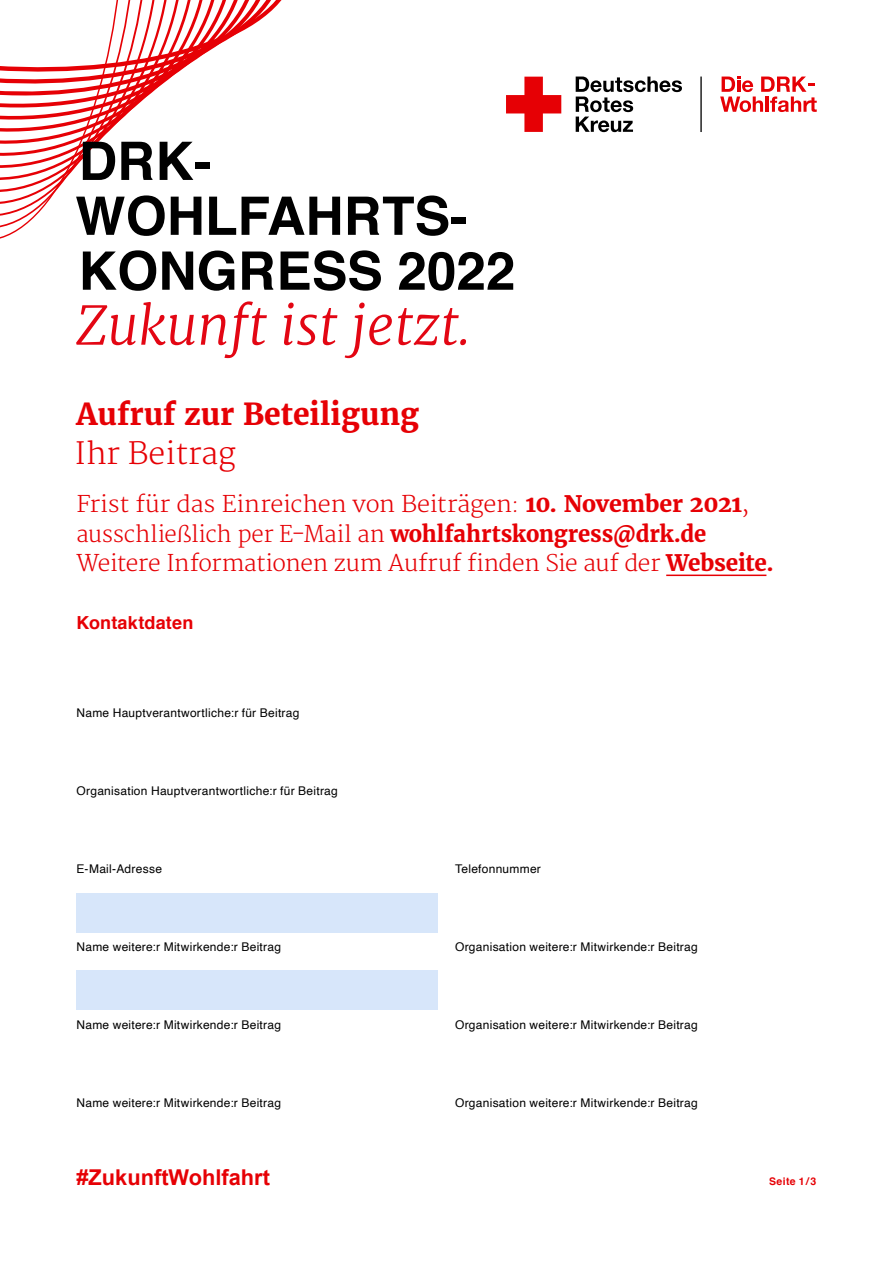
<style>
.page{position:relative;width:893px;height:1263px;background:#fff}
.page>*{position:absolute;margin:0;border:0;box-sizing:border-box;transform-origin:0 0}
.t1{font:700 30px "Merriweather";color:#e60005}
.t2{font:300 30px "Merriweather";color:#e60005}
.t3{font:300 22.5px/29.2px "Merriweather";letter-spacing:-.01em;color:#e60005}
.t4{font:700 21.75px "Arial";color:#e60005}
.t5{font:700 18px "Helvetica";letter-spacing:.01em;color:#e60005}
.t6{font:12px "Helvetica";letter-spacing:.02em;color:#000}
.t7{font:700 10.5px "Helvetica";letter-spacing:.035em;color:#e60005}
.s1{font-weight:700}
</style>
<div class="page">
<hr style="left:666px;top:575px;width:100px;height:1px;background:#e60005">
<svg style="left:576px;top:77px;width:106px;height:55px"></svg>
<hr style="left:700px;top:77px;width:2px;height:55px;background:#000">
<svg style="left:720px;top:77px;width:97px;height:35px"></svg>
<svg style="left:0;top:0;width:561px;height:291px"></svg>
<svg style="left:76px;top:302px;width:119px;height:43px"></svg>
<svg style="left:201px;top:301px;width:66px;height:57px"></svg>
<svg style="left:284px;top:303px;width:53px;height:42px"></svg>
<svg style="left:345px;top:303px;width:47px;height:55px"></svg>
<svg style="left:398px;top:308px;width:68px;height:37px"></svg>
<div style="left:77px;top:893px;width:361px;height:39px;background:#d7e6fa"></div>
<div style="left:77px;top:970px;width:361px;height:39px;background:#d7e6fa"></div>
<p class="t1" style="left:76px;top:394px;width:344px">Aufruf zur Beteiligung</p>
<p class="t2" style="left:75px;top:435px;width:163px">Ihr Beitrag</p>
<p class="t3" style="left:77px;top:491px;width:674px">Frist für das Einreichen von Beiträgen: <span class="s1">10. November 2021</span>, ausschließlich per E-Mail an <span class="s1">wohlfahrtskongress@drk.de</span></p>
<p class="t3" style="left:77px;top:549px;width:699px">Weitere Informationen zum Aufruf finden Sie auf der <span class="s1">Webseite.</span></p>
<p class="t5" style="left:77px;top:608px;width:118px">Kontaktdaten</p>
<p class="t6" style="left:77px;top:704px;width:224px">Name Hauptverantwortliche:r für Beitrag</p>
<p class="t6" style="left:77px;top:782px;width:263px">Organisation Hauptverantwortliche:r für Beitrag</p>
<p class="t6" style="left:77px;top:860px;width:87px">E-Mail-Adresse</p>
<p class="t6" style="left:455px;top:860px;width:87px">Telefonnummer</p>
<p class="t6" style="left:77px;top:938px;width:206px">Name weitere:r Mitwirkende:r Beitrag</p>
<p class="t6" style="left:455px;top:938px;width:244px">Organisation weitere:r Mitwirkende:r Beitrag</p>
<p class="t6" style="left:77px;top:1016px;width:206px">Name weitere:r Mitwirkende:r Beitrag</p>
<p class="t6" style="left:455px;top:1016px;width:244px">Organisation weitere:r Mitwirkende:r Beitrag</p>
<p class="t6" style="left:77px;top:1094px;width:206px">Name weitere:r Mitwirkende:r Beitrag</p>
<p class="t6" style="left:455px;top:1094px;width:244px">Organisation weitere:r Mitwirkende:r Beitrag</p>
<h3 class="t4" style="left:77px;top:1163px;width:195px">#ZukunftWohlfahrt</h3>
<p class="t7" style="left:769px;top:1173px;width:49px">Seite 1/3</p>
</div>
